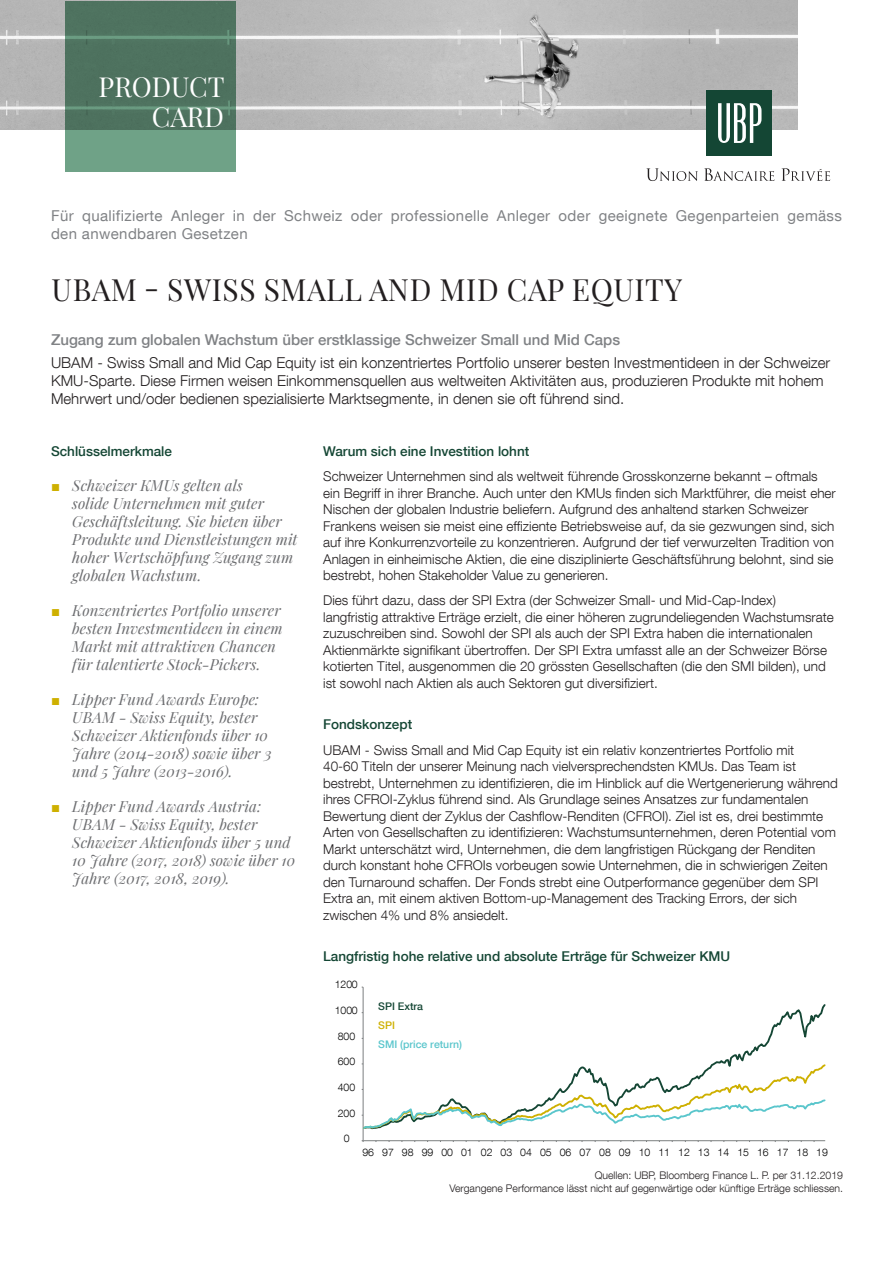
<style>
.page{position:relative;width:893px;height:1263px;background:#fff}
.page>*{position:absolute;margin:0;border:0;box-sizing:border-box;transform-origin:0 0}
.nom_du_fonds{font:30px "Playfair Display";letter-spacing:.02em;color:#231f20}
.t1{font:27px "Playfair Display";color:#fff}
.t2{font:italic 15px/18px "Playfair Display";letter-spacing:.005em;color:#6c6d70}
.Texte_Intro{font:300 15px/18px "Helvetica Neue LT Com";color:#231f20}
.For_qualified_invest{font:15px/18px "Helvetica Neue LT Com";letter-spacing:.025em;color:#808285}
.Texte_Intro-2{font:500 15px "Helvetica Neue LT Com";color:#808285}
.Texte{font:300 13.5px/16.5px "Helvetica Neue LT Com";color:#231f20}
.Titre_Niv_2{font:500 13.5px "Helvetica Neue LT Com";color:#144634}
.Sources{font:300 10.5px "Helvetica Neue LT Com";color:#231f20}
.t3{font:300 10.5px "Helvetica Neue LT Com";color:#000001}
.t4{font:500 10.5px/19.5px "Helvetica Neue LT Com";color:#5ac6cc}
.s1{font-family:"Arial";font-style:normal;color:#ceb000}
.s2{color:#144634}
.s3{color:#ceb000}
</style>
<div class="page">
<hr style="left:363px;top:987px;width:1px;height:154px;background:#7c7f80">
<hr style="left:363px;top:1140px;width:462px;height:1px;background:#7c7f80">
<svg style="left:361px;top:1002px;width:465px;height:129px"></svg>
<img style="left:0;top:0;width:797px;height:130px">
<svg style="left:65px;top:1px;width:170px;height:170px;background:#577f69"></svg>
<svg style="left:646px;top:168px;width:52px;height:13px"></svg>
<svg style="left:704px;top:168px;width:70px;height:13px"></svg>
<svg style="left:781px;top:168px;width:49px;height:13px"></svg>
<div style="left:706px;top:90px;width:66px;height:66px;background:#144634"></div>
<svg style="left:718px;top:103px;width:43px;height:40px"></svg>
<p class="t1" style="left:99px;top:66px;width:128px">PRODUCT</p>
<p class="t1" style="left:152px;top:96px;width:74px">CARD</p>
<p class="For_qualified_invest" style="left:51px;top:206px;width:792px">Für qualifizierte Anleger in der Schweiz oder professionelle Anleger oder geeignete Gegenparteien gemäss den anwendbaren Gesetzen</p>
<p class="nom_du_fonds" style="left:52px;top:267px;width:632px">UBAM - SWISS SMALL AND MID CAP EQUITY</p>
<p class="Texte_Intro-2" style="left:51px;top:331px;width:571px">Zugang zum globalen Wachstum über erstklassige Schweizer Small und Mid Caps</p>
<p class="Texte_Intro" style="left:51px;top:353px;width:781px">UBAM - Swiss Small and Mid Cap Equity ist ein konzentriertes Portfolio unserer besten Investmentideen in der Schweizer<br>KMU-Sparte. Diese Firmen weisen Einkommensquellen aus weltweiten Aktivitäten aus, produzieren Produkte mit hohem<br>Mehrwert und/oder bedienen spezialisierte Marktsegmente, in denen sie oft führend sind.</p>
<p class="Titre_Niv_2" style="left:323px;top:443px;width:208px">Warum sich eine Investition lohnt</p>
<p class="Texte" style="left:323px;top:468px;width:514px">Schweizer Unternehmen sind als weltweit führende Grosskonzerne bekannt – oftmals ein Begriff in ihrer Branche. Auch unter den KMUs finden sich Marktführer, die meist eher Nischen der globalen Industrie beliefern. Aufgrund des anhaltend starken Schweizer Frankens weisen sie meist eine effiziente Betriebsweise auf, da sie gezwungen sind, sich auf ihre Konkurrenzvorteile zu konzentrieren. Aufgrund der tief verwurzelten Tradition von Anlagen in einheimische Aktien, die eine disziplinierte Geschäftsführung belohnt, sind sie bestrebt, hohen Stakeholder Value zu generieren.</p>
<p class="Texte" style="left:323px;top:592px;width:512px">Dies führt dazu, dass der SPI Extra (der Schweizer Small- und Mid-Cap-Index) langfristig attraktive Erträge erzielt, die einer höheren zugrundeliegenden Wachstumsrate zuzuschreiben sind. Sowohl der SPI als auch der SPI Extra haben die internationalen Aktienmärkte signifikant übertroffen. Der SPI Extra umfasst alle an der Schweizer Börse kotierten Titel, ausgenommen die 20 grössten Gesellschaften (die den SMI bilden), und ist sowohl nach Aktien als auch Sektoren gut diversifiziert.</p>
<p class="Titre_Niv_2" style="left:323px;top:716px;width:91px">Fondskonzept</p>
<p class="Texte" style="left:323px;top:741px;width:516px">UBAM - Swiss Small and Mid Cap Equity ist ein relativ konzentriertes Portfolio mit<br>40-60 Titeln der unserer Meinung nach vielversprechendsten KMUs. Das Team ist bestrebt, Unternehmen zu identifizieren, die im Hinblick auf die Wertgenerierung während ihres CFROI-Zyklus führend sind. Als Grundlage seines Ansatzes zur fundamentalen Bewertung dient der Zyklus der Cashflow-Renditen (CFROI). Ziel ist es, drei bestimmte Arten von Gesellschaften zu identifizieren: Wachstumsunternehmen, deren Potential vom Markt unterschätzt wird, Unternehmen, die dem langfristigen Rückgang der Renditen durch konstant hohe CFROIs vorbeugen sowie Unternehmen, die in schwierigen Zeiten den Turnaround schaffen. Der Fonds strebt eine Outperformance gegenüber dem SPI Extra an, mit einem aktiven Bottom-up-Management des Tracking Errors, der sich zwischen 4% und 8% ansiedelt.</p>
<p class="Titre_Niv_2" style="left:51px;top:443px;width:123px">Schlüsselmerkmale</p>
<p class="t2" style="left:72px;top:475px;width:227px;text-indent:-21px"><span class="s1">■</span> Schweizer KMUs gelten als<br>solide Unternehmen mit guter<br>Geschäftsleitung. Sie bieten über<br>Produkte und Dienstleistungen mit hoher Wertschöpfung Zugang zum globalen Wachstum.</p>
<p class="t2" style="left:72px;top:600px;width:212px;text-indent:-21px"><span class="s1">■</span> Konzentriertes Portfolio unserer besten Investmentideen in einem Markt mit attraktiven Chancen für talentierte Stock-Pickers.</p>
<p class="t2" style="left:72px;top:689px;width:201px;text-indent:-21px"><span class="s1">■</span> Lipper Fund Awards Europe:<br>UBAM - Swiss Equity, bester<br>Schweizer Aktienfonds über 10<br>Jahre (2014-2018) sowie über 3 und 5 Jahre (2013-2016).</p>
<p class="t2" style="left:72px;top:796px;width:224px;text-indent:-21px"><span class="s1">■</span> Lipper Fund Awards Austria:<br>UBAM - Swiss Equity, bester<br>Schweizer Aktienfonds über 5 und<br>10 Jahre (2017, 2018) sowie über 10<br>Jahre (2017, 2018, 2019).</p>
<p class="Titre_Niv_2" style="left:323px;top:948px;width:409px">Langfristig hohe relative und absolute Erträge für Schweizer KMU</p>
<p class="t3" style="left:335px;top:978px;width:24px">1200</p>
<p class="t3" style="left:335px;top:1004px;width:24px">1000</p>
<p class="t3" style="left:338px;top:1029px;width:19px">800</p>
<p class="t3" style="left:338px;top:1055px;width:19px">600</p>
<p class="t3" style="left:338px;top:1081px;width:19px">400</p>
<p class="t3" style="left:338px;top:1106px;width:19px">200</p>
<p class="t3" style="left:344px;top:1132px;width:7px">0</p>
<p class="t4" style="left:378px;top:996px;width:85px"><span class="s2">SPI Extra<br></span><span class="s3">SPI<br></span>SMI (price return)</p>
<p class="t3" style="left:362px;top:1145px;width:467px">96 97 98 99 00 01 02 03 04 05 06 07 08 09 10 11 12 13 14 15 16 17 18 19</p>
<p class="Sources" style="left:595px;top:1169px;width:250px">Quellen: UBP, Bloomberg Finance L. P. per 31.12.2019</p>
<p class="Sources" style="left:449px;top:1181px;width:395px">Vergangene Performance lässt nicht auf gegenwärtige oder künftige Erträge schliessen.</p>
</div>
